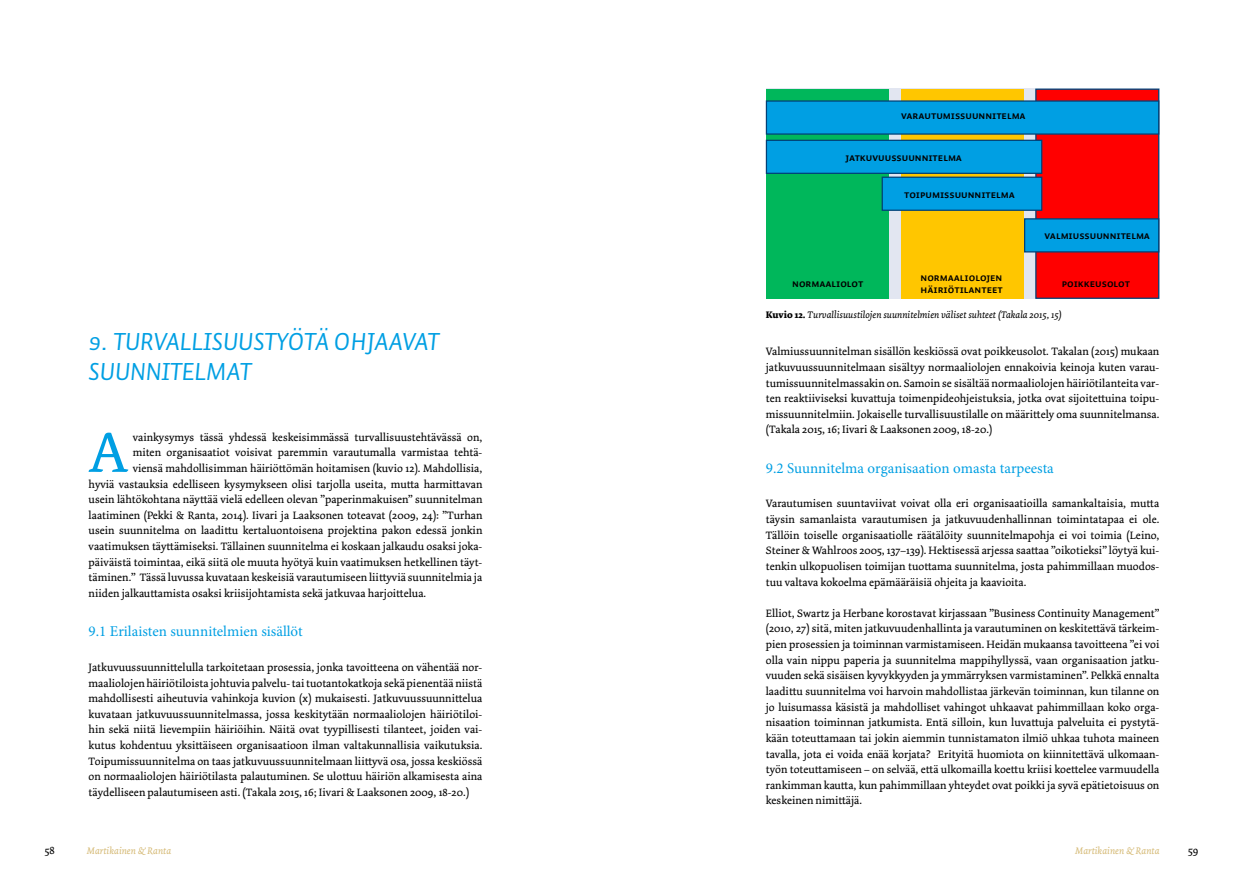
<style>
.page{position:relative;width:1248px;height:886px;background:#fff}
.page>*{position:absolute;margin:0;border:0;box-sizing:border-box;transform-origin:0 0}
.t1{font:59.12px "Dolly Pro";color:#009fe3}
.t2{font:25px/30px "Auto Pro Regular Italic Small Caps";color:#009fe3}
.t3{font:15px "Minion Pro";color:#009fe3}
.t4{font:11.25px/15.6px "Dolly Pro";color:#000;text-align:justify}
.t5{font:10.62px/11.9px "Auto 2 Bold Sm Cp";color:#000}
.t6{font:italic 10px "Dolly Pro";color:#000}
.t7{font:italic 10px "Dolly Pro";color:#d6bb78}
.s1{font-weight:700;font-style:normal}
</style>
<div class="page">
<div style="left:765px;top:89px;width:394px;height:210px;background:#e2e6f1"></div>
<div style="left:766px;top:89px;width:123px;height:209px;background:#00b75b"></div>
<div style="left:901px;top:89px;width:122px;height:209px;background:#ffc600"></div>
<div style="left:1035px;top:89px;width:124px;height:210px;background:#f00;border:1px solid #004177"></div>
<div style="left:765px;top:100px;width:394px;height:35px;background:#009fe3;border:1px solid #004177"></div>
<div style="left:765px;top:140px;width:277px;height:34px;background:#009fe3;border:1px solid #004177"></div>
<div style="left:881px;top:177px;width:161px;height:34px;background:#009fe3;border:1px solid #004177"></div>
<div style="left:1023px;top:218px;width:136px;height:34px;background:#009fe3;border:1px solid #004177"></div>
<p class="t5" style="left:901px;top:110px;width:126px">varautumissuunnitelma</p>
<p class="t5" style="left:845px;top:152px;width:118px">jatkuvuussuunnitelma</p>
<p class="t5" style="left:904px;top:189px;width:112px">toipumissuunnitelma</p>
<p class="t5" style="left:1044px;top:230px;width:107px">valmiussuunnitelma</p>
<h2 class="t2" style="left:89px;top:326px;width:352px">9. TURVALLISUUSTYÖTÄ OHJAAVAT<br>SUUNNITELMAT</h2>
<h1 class="t1" style="left:88px;top:415px;width:42px">A</h1>
<p class="t4" style="left:133px;top:429px;width:351px">vainkysymys tässä yhdessä keskeisimmässä turvallisuustehtävässä on,</p>
<p class="t4" style="left:133px;top:445px;width:351px">miten organisaatiot voisivat paremmin varautumalla varmistaa tehtä-</p>
<p class="t4" style="left:133px;top:460px;width:351px">viensä mahdollisimman häiriöttömän hoitamisen (kuvio 12). Mahdollisia,</p>
<p class="t4" style="left:89px;top:476px;width:395px">hyviä vastauksia edelliseen kysymykseen olisi tarjolla useita, mutta harmittavan</p>
<p class="t4" style="left:89px;top:492px;width:395px">usein lähtökohtana näyttää vielä edelleen olevan ”paperinmakuisen” suunnitelman</p>
<p class="t4" style="left:89px;top:507px;width:395px">laatiminen (Pekki &amp; Ranta, 2014). Iivari ja Laaksonen toteavat (2009, 24): ”Turhan</p>
<p class="t4" style="left:89px;top:523px;width:395px">usein suunnitelma on laadittu kertaluontoisena projektina pakon edessä jonkin</p>
<p class="t4" style="left:89px;top:539px;width:395px">vaatimuksen täyttämiseksi. Tällainen suunnitelma ei koskaan jalkaudu osaksi joka-</p>
<p class="t4" style="left:89px;top:554px;width:395px">päiväistä toimintaa, eikä siitä ole muuta hyötyä kuin vaatimuksen hetkellinen täyt-</p>
<p class="t4" style="left:89px;top:570px;width:395px">täminen.” Tässä luvussa kuvataan keskeisiä varautumiseen liittyviä suunnitelmia ja</p>
<p class="t4" style="left:89px;top:585px;width:339px">niiden jalkauttamista osaksi kriisijohtamista sekä jatkuvaa harjoittelua.</p>
<h3 class="t3" style="left:89px;top:621px;width:216px">9.1 Erilaisten suunnitelmien sisällöt</h3>
<p class="t4" style="left:89px;top:659px;width:395px">Jatkuvuussuunnittelulla tarkoitetaan prosessia, jonka tavoitteena on vähentää nor&shy;maaliolojen häiriötiloista johtuvia palvelu- tai tuotantokatkoja sekä pienentää niistä mahdollisesti aiheutuvia vahinkoja kuvion (x) mukaisesti. Jatkuvuussuunnittelua kuvataan jatkuvuussuunnitelmassa, jossa keskitytään normaaliolojen häiriötiloi&shy;hin sekä niitä lievempiin häiriöihin. Näitä ovat tyypillisesti tilanteet, joiden vai&shy;kutus kohdentuu yksittäiseen organisaatioon ilman valtakunnallisia vaikutuksia.<br>Toipumissuunnitelma on taas jatkuvuussuunnitelmaan liittyvä osa, jossa keskiössä on normaaliolojen häiriötilasta palautuminen. Se ulottuu häiriön alkamisesta aina täydelliseen palautumiseen asti. (Takala 2015, 16; Iivari &amp; Laaksonen 2009, 18-20.)</p>
<p class="t5" style="left:792px;top:278px;width:73px">normaaliolot</p>
<p class="t5" style="left:920px;top:272px;width:84px">normaaliolojen häiriötilanteet</p>
<p class="t5" style="left:1061px;top:278px;width:70px">poikkeusolot</p>
<p class="t6" style="left:765px;top:308px;width:298px"><span class="s1">Kuvio 12.</span> Turvallisuustilojen suunnitelmien väliset suhteet (Takala 2015, 15)</p>
<p class="t4" style="left:765px;top:344px;width:395px">Valmiussuunnitelman sisällön keskiössä ovat poikkeusolot. Takalan (2015) mukaan jatkuvuussuunnitelmaan sisältyy normaaliolojen ennakoivia keinoja kuten varau&shy;tumissuunnitelmassakin on. Samoin se sisältää normaaliolojen häiriötilanteita var&shy;ten reaktiiviseksi kuvattuja toimenpideohjeistuksia, jotka ovat sijoitettuina toipu&shy;missuunnitelmiin. Jokaiselle turvallisuustilalle on määrittely oma suunnitelmansa. (Takala 2015, 16; Iivari &amp; Laaksonen 2009, 18-20.)</p>
<h3 class="t3" style="left:765px;top:458px;width:289px">9.2 Suunnitelma organisaation omasta tarpeesta</h3>
<p class="t4" style="left:765px;top:496px;width:395px">Varautumisen suuntaviivat voivat olla eri organisaatioilla samankaltaisia, mutta täysin samanlaista varautumisen ja jatkuvuudenhallinnan toimintatapaa ei ole.<br>Tällöin toiselle organisaatiolle räätälöity suunnitelmapohja ei voi toimia (Leino, Steiner &amp; Wahlroos 2005, 137–139). Hektisessä arjessa saattaa ”oikotieksi” löytyä kui&shy;tenkin ulkopuolisen toimijan tuottama suunnitelma, josta pahimmillaan muodos&shy;tuu valtava kokoelma epämääräisiä ohjeita ja kaavioita.</p>
<p class="t4" style="left:765px;top:605px;width:395px">Elliot, Swartz ja Herbane korostavat kirjassaan ”Business Continuity Management” (2010, 27) sitä, miten jatkuvuudenhallinta ja varautuminen on keskitettävä tärkeim&shy;pien prosessien ja toiminnan varmistamiseen. Heidän mukaansa tavoitteena ”ei voi olla vain nippu paperia ja suunnitelma mappihyllyssä, vaan organisaation jatku&shy;vuuden sekä sisäisen kyvykkyyden ja ymmärryksen varmistaminen”. Pelkkä ennalta laadittu suunnitelma voi harvoin mahdollistaa järkevän toiminnan, kun tilanne on jo luisumassa käsistä ja mahdolliset vahingot uhkaavat pahimmillaan koko orga&shy;nisaation toiminnan jatkumista. Entä silloin, kun luvattuja palveluita ei pystytä&shy;kään toteuttamaan tai jokin aiemmin tunnistamaton ilmiö uhkaa tuhota maineen tavalla, jota ei voida enää korjata? Erityitä huomiota on kiinnitettävä ulkomaan&shy;työn toteuttamiseen – on selvää, että ulkomailla koettu kriisi koettelee varmuudella rankimman kautta, kun pahimmillaan yhteydet ovat poikki ja syvä epätietoisuus on keskeinen nimittäjä.</p>
<p class="t4" style="left:45px;top:843px;width:11px">58</p>
<p class="t7" style="left:87px;top:844px;width:86px">Martikainen &amp; Ranta</p>
<p class="t7" style="left:1075px;top:844px;width:86px">Martikainen &amp; Ranta</p>
<p class="t4" style="left:1187px;top:842px;width:12px">59</p>
</div>
